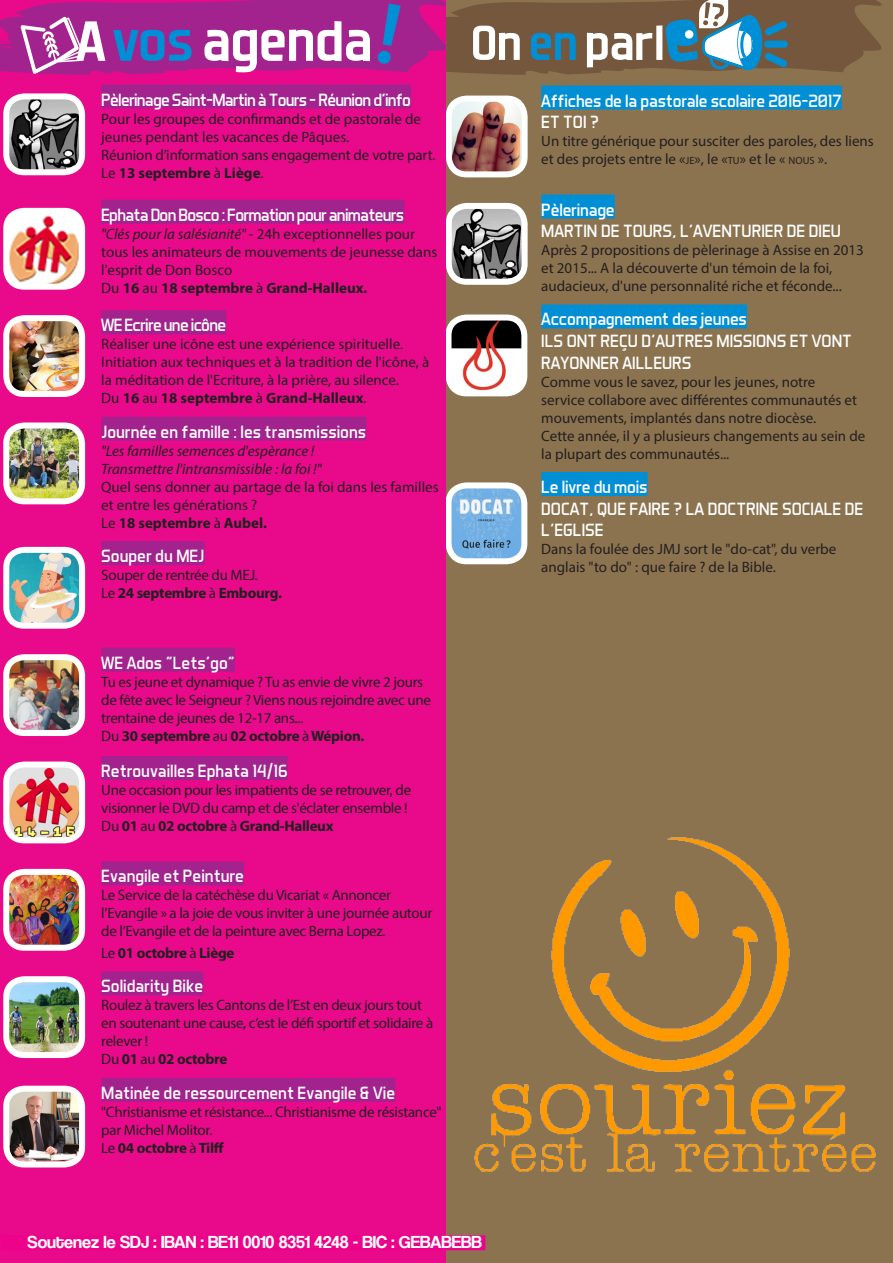
<style>
.page{position:relative;width:893px;height:1263px;background:#fff}
.page>*{position:absolute;margin:0;border:0;box-sizing:border-box;transform-origin:0 0}
.Paragraphe{font:18px/21.6px "Aero Matics";color:#fff}
.Paragraphe-2{font:18px "Aero Matics";letter-spacing:-.04em;color:#fff}
.t1{font:18px "Coolvetica Rg";color:#fff}
.Paragraphe-3{font:15px/18px "Myriad Pro";color:#231f20}
.Paragraphe-4{font:15px/18px "Myriad Pro";letter-spacing:-.02em;color:#231f20}
.Paragraphe-5{font:700 15px "Myriad Pro";letter-spacing:-.02em;color:#231f20}
.s1{font-weight:700}
.s2{font-style:italic}
.s3{font-weight:400}
.s4{font-size:10.5px}
</style>
<div class="page">
<div style="left:445px;top:0;width:448px;height:1263px;background:#8c7350"></div>
<div style="left:541px;top:86px;width:301px;height:24px;background:#008fd5"></div>
<div style="left:541px;top:195px;width:74px;height:24px;background:#008fd5"></div>
<div style="left:541px;top:304px;width:206px;height:24px;background:#008fd5"></div>
<div style="left:541px;top:472px;width:107px;height:24px;background:#008fd5"></div>
<img style="left:453px;top:103px;width:68px;height:67px">
<div style="left:446px;top:96px;width:82px;height:81px;border:6px solid #fff;border-radius:18px"></div>
<img style="left:453px;top:210px;width:68px;height:68px">
<div style="left:446px;top:203px;width:82px;height:82px;border:6px solid #fff;border-radius:18px"></div>
<img style="left:452px;top:321px;width:68px;height:68px">
<div style="left:445px;top:314px;width:82px;height:82px;border:6px solid #fff;border-radius:18px"></div>
<img style="left:452px;top:489px;width:68px;height:68px">
<div style="left:445px;top:482px;width:82px;height:82px;border:6px solid #fff;border-radius:18px"></div>
<div style="left:0;top:0;width:446px;height:1263px;background:#e90a8b"></div>
<svg style="left:0;top:0;width:882px;height:75px;background:#955c84"></svg>
<div style="left:101px;top:85px;width:310px;height:24px;background:#a2238e"></div>
<div style="left:101px;top:200px;width:303px;height:24px;background:#a2238e"></div>
<div style="left:101px;top:310px;width:125px;height:24px;background:#a2238e"></div>
<div style="left:101px;top:417px;width:265px;height:24px;background:#a2238e"></div>
<div style="left:101px;top:541px;width:104px;height:24px;background:#a2238e"></div>
<div style="left:101px;top:648px;width:134px;height:24px;background:#a2238e"></div>
<div style="left:101px;top:756px;width:187px;height:24px;background:#a2238e"></div>
<div style="left:101px;top:861px;width:143px;height:24px;background:#a2238e"></div>
<div style="left:101px;top:971px;width:102px;height:24px;background:#a2238e"></div>
<div style="left:101px;top:1078px;width:294px;height:24px;background:#a2238e"></div>
<img style="left:10px;top:322px;width:68px;height:68px">
<div style="left:3px;top:315px;width:82px;height:82px;border:6px solid #fff;border-radius:18px"></div>
<img style="left:10px;top:429px;width:68px;height:68px">
<div style="left:3px;top:422px;width:82px;height:82px;border:6px solid #fff;border-radius:18px"></div>
<img style="left:10px;top:215px;width:68px;height:68px">
<div style="left:3px;top:208px;width:82px;height:82px;border:6px solid #fff;border-radius:18px"></div>
<img style="left:10px;top:100px;width:68px;height:68px">
<div style="left:3px;top:93px;width:82px;height:82px;border:6px solid #fff;border-radius:18px"></div>
<img style="left:10px;top:554px;width:68px;height:68px">
<div style="left:3px;top:547px;width:82px;height:82px;border:6px solid #fff;border-radius:18px"></div>
<img style="left:10px;top:661px;width:68px;height:68px">
<div style="left:3px;top:654px;width:82px;height:82px;border:6px solid #fff;border-radius:18px"></div>
<img style="left:10px;top:768px;width:68px;height:68px">
<div style="left:3px;top:761px;width:82px;height:82px;border:6px solid #fff;border-radius:18px"></div>
<img style="left:10px;top:983px;width:68px;height:68px">
<div style="left:3px;top:976px;width:82px;height:82px;border:6px solid #fff;border-radius:18px"></div>
<img style="left:10px;top:1093px;width:68px;height:67px">
<div style="left:3px;top:1086px;width:82px;height:81px;border:6px solid #fff;border-radius:18px"></div>
<img style="left:10px;top:876px;width:68px;height:68px">
<div style="left:3px;top:869px;width:82px;height:82px;border:6px solid #fff;border-radius:18px"></div>
<div style="left:1px;top:1235px;width:484px;height:15px;background:#ed028c"></div>
<img style="left:474px;top:837px;width:402px;height:336px">
<p class="Paragraphe-2" style="left:101px;top:89px;width:311px">Pèlerinage Saint-Martin à Tours - Réunion d'info</p>
<p class="Paragraphe-3" style="left:101px;top:109px;width:336px">Pour les groupes de confirmands et de pastorale de jeunes pendant les vacances de Pâques.<br>Réunion d’information sans engagement de votre part.<br>Le <span class="s1">13 septembre</span> à <span class="s1">Liège</span>.</p>
<p class="Paragraphe-2" style="left:101px;top:204px;width:304px">Ephata Don Bosco : Formation pour animateurs</p>
<p class="Paragraphe-3" style="left:101px;top:224px;width:338px"><span class="s2">"Clés pour la salésianité"</span> - 24h exceptionnelles pour tous les animateurs de mouvements de jeunesse dans l'esprit de Don Bosco<br>Du <span class="s1">16</span> au <span class="s1">18 septembre</span> à <span class="s1">Grand-Halleux.</span></p>
<p class="Paragraphe-2" style="left:101px;top:315px;width:126px">WE Ecrire une icône</p>
<p class="Paragraphe-3" style="left:101px;top:335px;width:329px">Réaliser une icône est une expérience spirituelle.<br>Initiation aux techniques et à la tradition de l'icône, à la méditation de l'Ecriture, à la prière, au silence.<br>Du <span class="s1">16</span> au <span class="s1">18 septembre</span> à <span class="s1">Grand-Halleux</span>.</p>
<p class="Paragraphe" style="left:101px;top:420px;width:266px">Journée en famille : les transmissions</p>
<p class="Paragraphe-3" style="left:101px;top:441px;width:339px"><span class="s2">"Les familles semences d'espèrance !<br>Transmettre l'intransmissible : la foi !"<br></span>Quel sens donner au partage de la foi dans les familles et entre les générations ?<br>Le <span class="s1">18 septembre</span> à <span class="s1">Aubel.</span></p>
<p class="Paragraphe" style="left:101px;top:545px;width:105px">Souper du MEJ</p>
<p class="Paragraphe-4" style="left:101px;top:566px;width:182px">Souper de rentrée du MEJ.<br>Le <span class="s1">24 septembre</span> à <span class="s1">Embourg.</span></p>
<p class="Paragraphe" style="left:101px;top:651px;width:135px">WE Ados "Lets'go"</p>
<p class="Paragraphe-4" style="left:101px;top:672px;width:331px">Tu es jeune et dynamique ? Tu as envie de vivre 2 jours de fête avec le Seigneur ? Viens nous rejoindre avec une trentaine de jeunes de 12-17 ans...<br>Du <span class="s1">30 septembre</span> au <span class="s1">02 octobre</span> à <span class="s1">Wépion.</span></p>
<p class="Paragraphe" style="left:101px;top:760px;width:188px">Retrouvailles Ephata 14/16</p>
<p class="Paragraphe-4" style="left:101px;top:781px;width:312px">Une occasion pour les impatients de se retrouver, de visionner le DVD du camp et de s'éclater ensemble !<br>Du <span class="s1">01</span> au <span class="s1">02 octobre</span> à <span class="s1">Grand-Halleux</span></p>
<p class="Paragraphe" style="left:101px;top:865px;width:144px">Evangile et Peinture</p>
<p class="Paragraphe-4" style="left:101px;top:886px;width:333px">Le Service de la catéchèse du Vicariat « Annoncer l’Evangile » a la joie de vous inviter à une journée autour de l’Evangile et de la peinture avec Berna Lopez.</p>
<p class="Paragraphe-5" style="left:101px;top:943px;width:135px"><span class="s3">Le</span> 01 octobre <span class="s3">à</span> Liège</p>
<p class="Paragraphe" style="left:101px;top:975px;width:103px">Solidarity Bike</p>
<p class="Paragraphe-4" style="left:101px;top:996px;width:334px">Roulez à travers les Cantons de l’Est en deux jours tout en soutenant une cause, c’est le défi sportif et solidaire à relever !<br>Du <span class="s1">01</span> au <span class="s1">02 octobre</span></p>
<p class="Paragraphe" style="left:101px;top:1081px;width:295px">Matinée de ressourcement Evangile &amp; Vie</p>
<p class="Paragraphe-4" style="left:101px;top:1102px;width:342px">"Christianisme et résistance... Christianisme de résistance" par Michel Molitor.<br>Le <span class="s1">04 octobre</span> à <span class="s1">Tilff</span></p>
<p class="t1" style="left:28px;top:1231px;width:456px">Soutenez le SDJ : IBAN : BE11 0010 8351 4248 - BIC : GEBABEBB</p>
<p class="Paragraphe" style="left:541px;top:89px;width:302px">Affiches de la pastorale scolaire 2016-2017<br>ET TOI ?</p>
<p class="Paragraphe-3" style="left:541px;top:132px;width:334px">Un titre générique pour susciter des paroles, des liens et des projets entre le «<span class="s4">JE</span>», le «<span class="s4">TU</span>» et le « <span class="s4">NOUS</span> ».</p>
<p class="Paragraphe" style="left:541px;top:198px;width:301px">Pèlerinage<br>MARTIN DE TOURS, L'AVENTURIER DE DIEU</p>
<p class="Paragraphe-3" style="left:541px;top:241px;width:324px">Après 2 propositions de pèlerinage à Assise en 2013 et 2015... A la découverte d'un témoin de la foi, audacieux, d'une personnalité riche et féconde...</p>
<p class="Paragraphe" style="left:541px;top:308px;width:312px">Accompagnement des jeunes<br>ILS ONT REÇU D'AUTRES MISSIONS ET VONT<br>RAYONNER AILLEURS</p>
<p class="Paragraphe-3" style="left:541px;top:372px;width:326px">Comme vous le savez, pour les jeunes, notre<br>service collabore avec différentes communautés et mouvements, implantés dans notre diocèse.<br>Cette année, il y a plusieurs changements au sein de la plupart des communautés...</p>
<p class="Paragraphe" style="left:541px;top:476px;width:324px">Le livre du mois<br>DOCAT, QUE FAIRE ? LA DOCTRINE SOCIALE DE<br>L'EGLISE</p>
<p class="Paragraphe-3" style="left:541px;top:540px;width:297px">Dans la foulée des JMJ sort le "do-cat", du verbe anglais "to do" : que faire ? de la Bible.</p>
</div>
